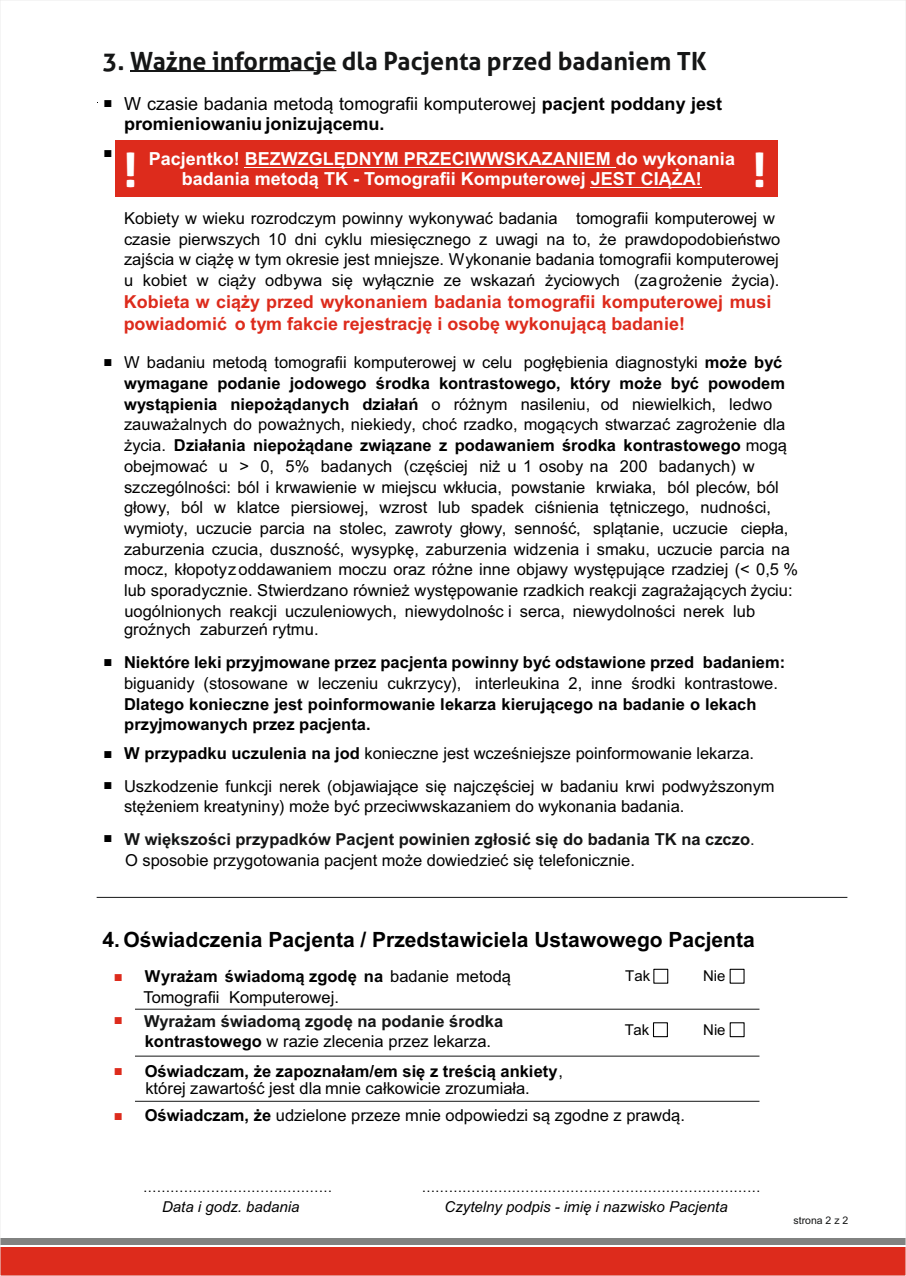
<style>
.page{position:relative;width:906px;height:1276px;background:#fff}
.page>*{position:absolute;margin:0;border:0;box-sizing:border-box;transform-origin:0 0}
.t1{font:700 47.7px "Aller";color:#fff}
.t2{font:700 25.05px "Aller";color:#151616}
.t3{font:700 21px "Arial";color:#000}
.t4{font:700 18px/20.1px "Arial";color:#fff;text-align:center}
.t5{font:700 18px/20.7px "Arial";color:#000}
.t6{font:700 17.85px/22.5px "Arial";color:#dd2b1c}
.t7{font:16.5px/20.7px "Arial";color:#000}
.t8{font:700 16.5px/20.7px "Arial";color:#000}
.t9{font:700 16.5px "Arial";color:#151616}
.t10{font:italic 15px "Arial";color:#000}
.t11{font:15px "Arial";color:#000}
.t12{font:15px "Times New Roman";color:#000}
.t13{font:15px "Times New Roman";color:#dd2b1c}
.t14{font:13.5px "Arial";color:#000}
.t15{font:10.5px "Arial";color:#151616}
.s1{font-family:"Times New Roman";font-weight:400;font-size:15px}
.s2{font-weight:400}
.s3{font-weight:700}
.s4{font-family:"Times New Roman";font-size:15px}
.s5{font-family:"Times New Roman";font-size:15px;color:#dd2b1c}
.s6{font-family:"Times New Roman";font-weight:400;font-size:15px;color:#dd2b1c}
</style>
<div class="page">
<div style="left:115px;top:141px;width:663px;height:56px;background:#dd2b1c"></div>
<hr style="left:130px;top:70px;width:36px;height:1px;background:#151616">
<hr style="left:165px;top:70px;width:125px;height:1px;background:#151616">
<hr style="left:290px;top:70px;width:32px;height:1px;background:#151616">
<svg style="left:322px;top:70px;width:14px;height:1px"></svg>
<div style="left:653px;top:968px;width:15px;height:15px;border:1px solid #000"></div>
<div style="left:729px;top:968px;width:15px;height:15px;border:1px solid #000"></div>
<div style="left:653px;top:1022px;width:15px;height:15px;border:1px solid #000"></div>
<div style="left:729px;top:1022px;width:15px;height:15px;border:1px solid #000"></div>
<hr style="left:245px;top:167px;width:371px;height:1px;background:#fff">
<hr style="left:591px;top:187px;width:111px;height:1px;background:#fff">
<div style="left:0;top:1238px;width:906px;height:7px;background:#818281"></div>
<div style="left:0;top:1247px;width:906px;height:28px;background:#dd2b1c"></div>
<hr style="left:135px;top:1008px;width:624px;height:1px;background:#151616">
<hr style="left:135px;top:1055px;width:624px;height:1px;background:#151616">
<hr style="left:135px;top:1101px;width:624px;height:1px;background:#151616">
<hr style="left:97px;top:897px;width:750px;height:1px;background:#151616">
<h2 class="t2" style="left:102px;top:52px;width:605px">3. Ważne informacje dla Pacjenta przed badaniem TK</h2>
<p class="t5" style="left:124px;top:95px;width:599px;text-indent:-21px"><span class="s1">■</span> <span class="s2">W czasie badania metodą tomografii komputerowej</span> pacjent poddany jest promieniowaniu jonizującemu.</p>
<p class="t12" style="left:103px;top:146px;width:11px">■</p>
<h1 class="t1" style="left:123px;top:151px;width:16px">!</h1>
<h1 class="t1" style="left:752px;top:151px;width:16px">!</h1>
<p class="t4" style="left:149px;top:151px;width:588px">Pacjentko! BEZWZGLĘDNYM PRZECIWWSKAZANIEM do wykonania badania metodą TK - Tomografii Komputerowej JEST CIĄŻA!</p>
<p class="t7" style="left:124px;top:209px;width:658px">Kobiety w wieku rozrodczym powinny wykonywać badania tomografii komputerowej w czasie pierwszych 10 dni cyklu miesięcznego z uwagi na to, że prawdopodobieństwo zajścia w ciążę w tym okresie jest mniejsze. Wykonanie badania tomografii komputerowej u kobiet w ciąży odbywa się wyłącznie ze wskazań życiowych (zagrożenie życia).</p>
<p class="t6" style="left:124px;top:292px;width:649px">Kobieta w ciąży przed wykonaniem badania tomografii komputerowej musi powiadomić o tym fakcie rejestrację i osobę wykonującą badanie!</p>
<p class="t7" style="left:124px;top:354px;width:675px;text-indent:-21px"><sup>■</sup> W badaniu metodą tomografii komputerowej w celu pogłębienia diagnostyki <span class="s3">może być wymagane podanie jodowego środka kontrastowego, który może być powodem wystąpienia niepożądanych działań</span> o różnym nasileniu, od niewielkich, ledwo zauważalnych do poważnych, niekiedy, choć rzadko, mogących stwarzać zagrożenie dla życia. <span class="s3">Działania niepożądane związane z podawaniem środka kontrastowego</span> mogą obejmować u &gt; 0, 5% badanych (częściej niż u 1 osoby na 200 badanych) w szczególności: ból i krwawienie w miejscu wkłucia, powstanie krwiaka, ból pleców, ból głowy, ból w klatce piersiowej, wzrost lub spadek ciśnienia tętniczego, nudności, wymioty, uczucie parcia na stolec, zawroty głowy, senność, splątanie, uczucie ciepła, zaburzenia czucia, duszność, wysypkę, zaburzenia widzenia i smaku, uczucie parcia na mocz, kłopotyzoddawaniem moczu oraz różne inne objawy występujące rzadziej (&lt; 0,5 % lub sporadycznie. Stwierdzano również występowanie rzadkich reakcji zagrażających życiu: uogólnionych reakcji uczuleniowych, niewydolnośc i serca, niewydolności nerek lub</p>
<p class="t7" style="left:124px;top:654px;width:663px;text-indent:-21px"><sup>■</sup> <span class="s3">Niektóre leki przyjmowane przez pacjenta powinny być odstawione przed badaniem: </span>biguanidy (stosowane w leczeniu cukrzycy), interleukina 2, inne środki kontrastowe.</p>
<p class="t8" style="left:124px;top:695px;width:634px">Dlatego konieczne jest poinformowanie lekarza kierującego na badanie o lekach przyjmowanych przez pacjenta.</p>
<p class="t7" style="left:103px;top:744px;width:652px"><span class="s4">■</span> <span class="s3">W przypadku uczulenia na jod</span> konieczne jest wcześniejsze poinformowanie lekarza.</p>
<p class="t7" style="left:124px;top:777px;width:652px;text-indent:-21px"><sup>■</sup> Uszkodzenie funkcji nerek (objawiające się najczęściej w badaniu krwi podwyższonym stężeniem kreatyniny) może być przeciwwskazaniem do wykonania badania.</p>
<p class="t12" style="left:103px;top:832px;width:11px">■</p>
<p class="t7" style="left:125px;top:851px;width:511px">O sposobie przygotowania pacjent może dowiedzieć się telefonicznie.</p>
<p class="t7" style="left:124px;top:620px;width:196px">groźnych zaburzeń rytmu.</p>
<p class="t9" style="left:124px;top:832px;width:631px">W większości przypadków Pacjent powinien zgłosić się do badania TK na czczo<span class="s2">.</span></p>
<p class="t3" style="left:102px;top:931px;width:654px">4. Oświadczenia Pacjenta / Przedstawiciela Ustawowego Pacjenta</p>
<p class="t7" style="left:143px;top:967px;width:369px;text-indent:-30px"><span class="s5">■</span> <span class="s3">Wyrażam świadomą zgodę na</span> badanie metodą<br>Tomografii Komputerowej.</p>
<p class="t11" style="left:625px;top:970px;width:27px">Tak</p>
<p class="t11" style="left:703px;top:970px;width:24px">Nie</p>
<p class="t13" style="left:114px;top:1014px;width:11px">■</p>
<p class="t7" style="left:145px;top:1032px;width:348px"><span class="s3">kontrastowego</span> w razie zlecenia przez lekarza.</p>
<p class="t9" style="left:144px;top:1014px;width:361px">Wyrażam świadomą zgodę na podanie środka</p>
<p class="t11" style="left:624px;top:1024px;width:26px">Tak</p>
<p class="t11" style="left:703px;top:1024px;width:24px">Nie</p>
<p class="t8" style="left:114px;top:1062px;width:451px"><span class="s6">■</span> Oświadczam, że zapoznałam/em się z treścią ankiety<span class="s2">,</span></p>
<p class="t7" style="left:114px;top:1106px;width:573px"><span class="s5">■</span> <span class="s3">Oświadczam, że</span> udzielone przeze mnie odpowiedzi są zgodne z prawdą.</p>
<p class="t7" style="left:145px;top:1079px;width:386px">której zawartość jest dla mnie całkowicie zrozumiała.</p>
<p class="t14" style="left:143px;top:1181px;width:190px">……………………………………</p>
<p class="t10" style="left:162px;top:1201px;width:139px">Data i godz. badania</p>
<p class="t14" style="left:422px;top:1181px;width:340px">…………………………………………………………………</p>
<p class="t10" style="left:444px;top:1201px;width:284px">Czytelny podpis - imię i nazwisko Pacjenta</p>
<p class="t15" style="left:793px;top:1216px;width:56px">strona 2 z 2</p>
</div>
